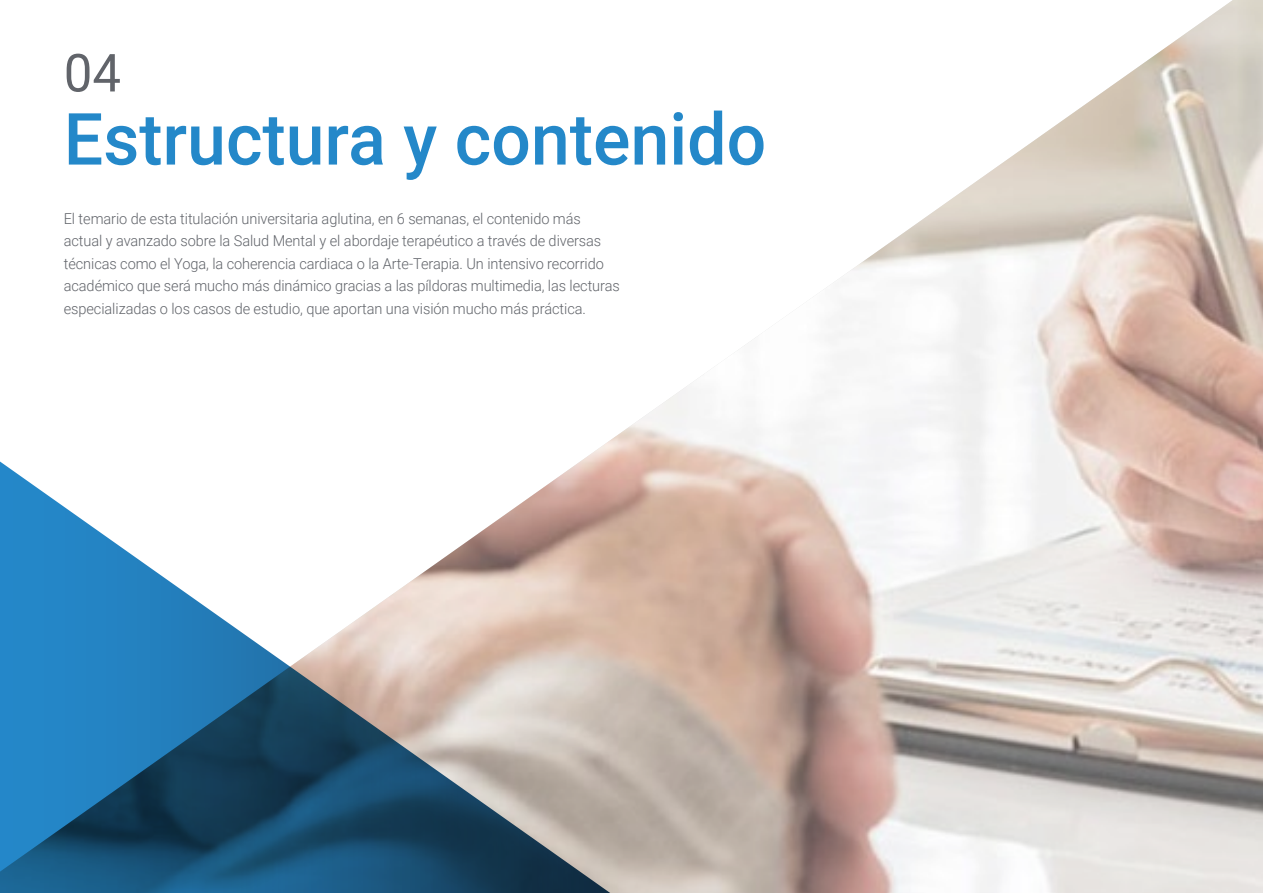
<style>
.page{position:relative;width:1263px;height:893px;background:#fff}
.page>*{position:absolute;margin:0;border:0;box-sizing:border-box;transform-origin:0 0}
.t1{font:500 72px "Roboto";color:#2488c9}
.t2{font:52.5px "Roboto";color:#61646a}
.t3{font:300 15px/22.5px "Roboto";letter-spacing:-.005em;color:#61646a}
</style>
<div class="page">
<img style="left:602px;top:0;width:661px;height:893px">
<svg style="left:0;top:446px;width:640px;height:447px"></svg>
<h2 class="t2" style="left:64px;top:36px;width:59px">04</h2>
<h1 class="t1" style="left:64px;top:89px;width:704px">Estructura y contenido</h1>
<p class="t3" style="left:64px;top:207px;width:557px">El temario de esta titulación universitaria aglutina, en 6 semanas, el contenido más actual y avanzado sobre la Salud Mental y el abordaje terapéutico a través de diversas técnicas como el Yoga, la coherencia cardiaca o la Arte-Terapia. Un intensivo recorrido académico que será mucho más dinámico gracias a las píldoras multimedia, las lecturas especializadas o los casos de estudio, que aportan una visión mucho más práctica.</p>
</div>
